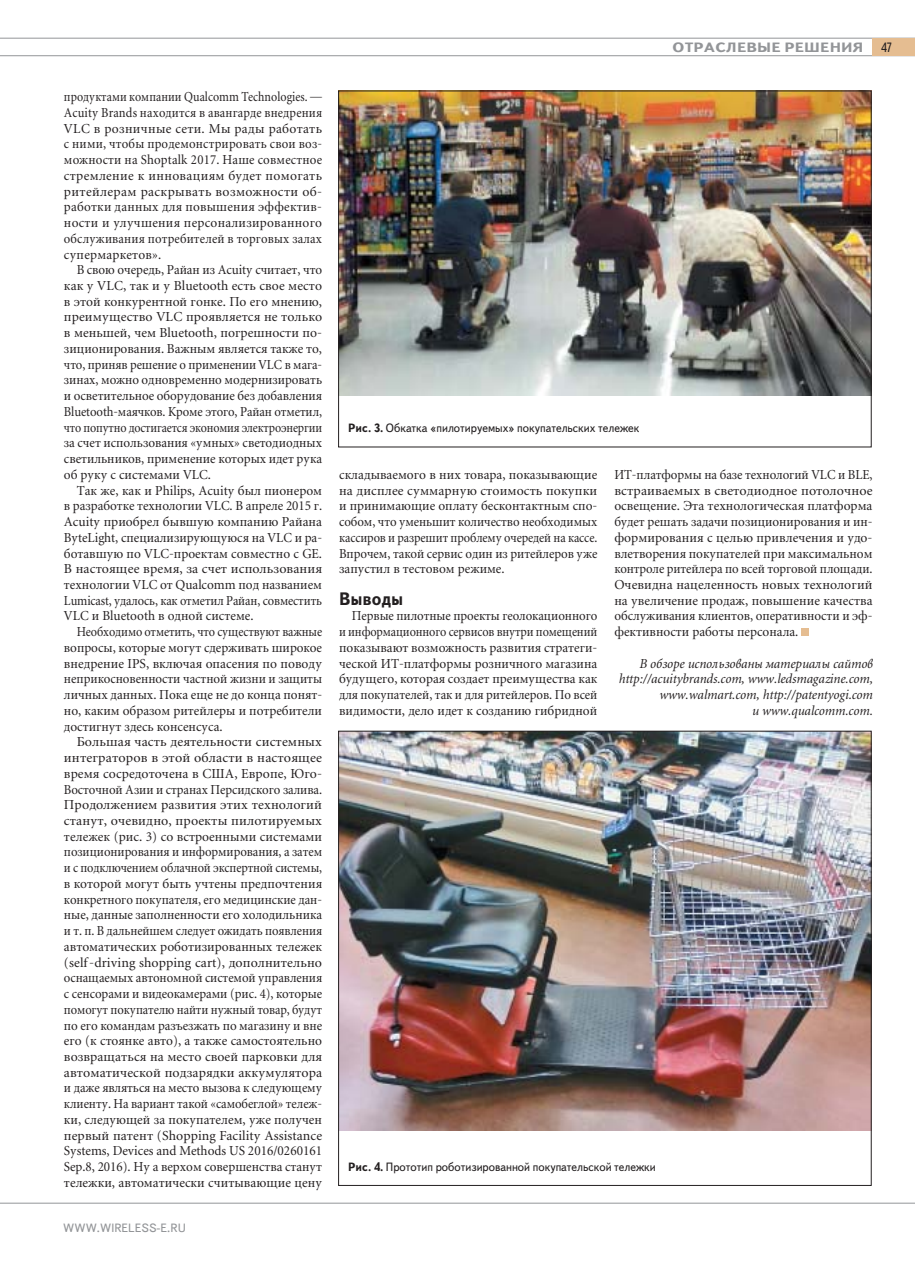
<style>
.page{position:relative;width:915px;height:1263px;background:#fff}
.page>*{position:absolute;margin:0;border:0;box-sizing:border-box;transform-origin:0 0}
.t1{font:700 18px "Text Book C";color:#231f20;scale:.94 1}
.t2{font:13.5px/15.8px "Miniature";color:#231f20;text-align:justify}
.t3{font:13.5px/15.8px "Miniature";color:#231f20;text-align:justify;scale:.94 1}
.t4{font:13.5px/15.8px "Miniature";color:#231f20;text-align:justify;scale:.93 1}
.t5{font:13.5px/15.8px "Miniature";color:#231f20;text-align:justify;scale:.86 1}
.t6{font:13.5px/15.8px "Miniature";color:#231f20;text-align:justify;scale:.96 1}
.t7{font:13.5px/15.8px "Miniature";color:#231f20;text-align:justify;scale:.92 1}
.t8{font:13.5px/15.8px "Miniature";color:#231f20;text-align:justify;scale:.88 1}
.t9{font:italic 13.5px/15.8px "Miniature";color:#231f20;text-align:right;scale:.96 1}
.t10{font:700 13.5px "Text Book C";letter-spacing:.01em;color:#939598;scale:1.17 1}
.t11{font:13.5px "Text Book C";color:#231f20;scale:.9 1}
.t12{font:12px "Text Book C";color:#231f20;scale:.95 1}
.t13{font:12px "Text Book C";color:#939598}
.s1{font-weight:700}
</style>
<div class="page">
<hr style="left:0;top:1203px;width:914px;height:1px;background:#939598">
<hr style="left:0;top:38px;width:914px;height:1px;background:#939598">
<hr style="left:0;top:55px;width:914px;height:1px;background:#939598">
<div style="left:872px;top:38px;width:42px;height:18px;background:#e5bd91"></div>
<div style="left:801px;top:628px;width:8px;height:8px;background:#e5bd91"></div>
<img style="left:340px;top:93px;width:529px;height:303px">
<img style="left:340px;top:733px;width:529px;height:397px">
<p class="t5" style="left:64px;top:90px;width:301px">продуктами компании Qualcomm Technologies. — Acuity Brands находится в авангарде внедрения VLC в розничные сети. Мы рады работать с ними, чтобы продемонстрировать свои воз&shy;можности на Shoptalk 2017. Наше совместное стремление к инновациям будет помогать ритейлерам раскрывать возможности об&shy;работки данных для повышения эффектив&shy;ности и улучшения персонализированного обслуживания потребителей в торговых залах супермаркетов».</p>
<p class="t3" style="left:64px;top:263px;width:276px;text-indent:13px">В свою очередь, Райан из Acuity считает, что как у VLC, так и у Bluetooth есть свое место в этой конкурентной гонке. По его мнению, преимущество VLC проявляется не только в меньшей, чем Bluetooth, погрешности по&shy;зиционирования. Важным является также то, что, приняв решение о применении VLC в мага&shy;зинах, можно одновременно модернизировать и осветительное оборудование без добавления Bluetooth-маячков. Кроме этого, Райан отметил, что попутно достигается экономия электроэнергии за счет использования «умных» светодиодных светильников, применение которых идет рука об руку с системами VLC.</p>
<p class="t6" style="left:64px;top:483px;width:270px;text-indent:13px">Так же, как и Philips, Acuity был пионером в разработке технологии VLC. В апреле 2015 г.<br>Acuity приобрел бывшую компанию Райана ByteLight, специализирующуюся на VLC и ра&shy;ботавшую по VLC-проектам совместно с GE.<br>В настоящее время, за счет использования технологии VLC от Qualcomm под названием Lumicast, удалось, как отметил Райан, совместить VLC и Bluetooth в одной системе.</p>
<p class="t8" style="left:64px;top:625px;width:295px;text-indent:13px">Необходимо отметить, что существуют важные вопросы, которые могут сдерживать широкое внедрение IPS, включая опасения по поводу неприкосновенности частной жизни и защиты личных данных. Пока еще не до конца понят&shy;но, каким образом ритейлеры и потребители достигнут здесь консенсуса.</p>
<p class="t2" style="left:64px;top:735px;width:260px;text-indent:13px">Большая часть деятельности системных интеграторов в этой области в настоящее время сосредоточена в США, Европе, Юго-Восточной Азии и странах Персидского залива.<br>Продолжением развития этих технологий станут, очевидно, проекты пилотируемых тележек (рис. 3) со встроенными системами позиционирования и информирования, а затем и с подключением облачной экспертной системы, в которой могут быть учтены предпочтения конкретного покупателя, его медицинские дан&shy;ные, данные заполненности его холодильника и т. п. В дальнейшем следует ожидать появления автоматических роботизированных тележек (self-driving shopping cart), дополнительно оснащаемых автономной системой управления с сенсорами и видеокамерами (рис. 4), которые помогут покупателю найти нужный товар, будут по его командам разъезжать по магазину и вне его (к стоянке авто), а также самостоятельно возвращаться на место своей парковки для автоматической подзарядки аккумулятора и даже являться на место вызова к следующему клиенту. На вариант такой «самобеглой» тележ&shy;ки, следующей за покупателем, уже получен первый патент (Shopping Facility Assistance Systems, Devices and Methods US 2016/0260161<br>Sep.8, 2016). Ну а верхом совершенства станут тележки, автоматически считывающие цену</p>
<p class="t13" style="left:63px;top:1222px;width:124px">WWW.WIRELESS-E.RU</p>
<p class="t10" style="left:672px;top:40px;width:164px">ОТРАСЛЕВЫЕ РЕШЕНИЯ</p>
<p class="t11" style="left:880px;top:40px;width:14px">47</p>
<p class="t12" style="left:348px;top:421px;width:308px"><span class="s1">Рис. 3.</span> Обкатка «пилотируемых» покупательских тележек</p>
<p class="t2" style="left:339px;top:468px;width:259px">складываемого в них товара, показывающие на дисплее суммарную стоимость покупки и принимающие оплату бесконтактным спо&shy;собом, что уменьшит количество необходимых кассиров и разрешит проблему очередей на кассе.<br>Впрочем, такой сервис один из ритейлеров уже запустил в тестовом режиме.</p>
<h1 class="t1" style="left:339px;top:588px;width:70px">Выводы</h1>
<p class="t7" style="left:339px;top:609px;width:282px;text-indent:13px">Первые пилотные проекты геолокационного и информационного сервисов внутри помещений показывают возможность развития стратеги&shy;ческой ИТ-платформы розничного магазина будущего, которая создает преимущества как для покупателей, так и для ритейлеров. По всей видимости, дело идет к созданию гибридной</p>
<p class="t4" style="left:614px;top:468px;width:279px">ИТ-платформы на базе технологий VLC и BLE, встраиваемых в светодиодное потолочное освещение. Эта технологическая платформа будет решать задачи позиционирования и ин&shy;формирования с целью привлечения и удо&shy;влетворения покупателей при максимальном контроле ритейлера по всей торговой площади.<br>Очевидна нацеленность новых технологий на увеличение продаж, повышение качества обслуживания клиентов, оперативности и эф&shy;фективности работы персонала.</p>
<p class="t9" style="left:618px;top:657px;width:266px">В обзоре использованы материалы сайтов http://acuitybrands.com, www.ledsmagazine.com, www.walmart.com, http://patentyogi.com<br>и www.qualcomm.com.</p>
<p class="t12" style="left:348px;top:1160px;width:325px"><span class="s1">Рис. 4.</span> Прототип роботизированной покупательской тележки</p>
</div>
